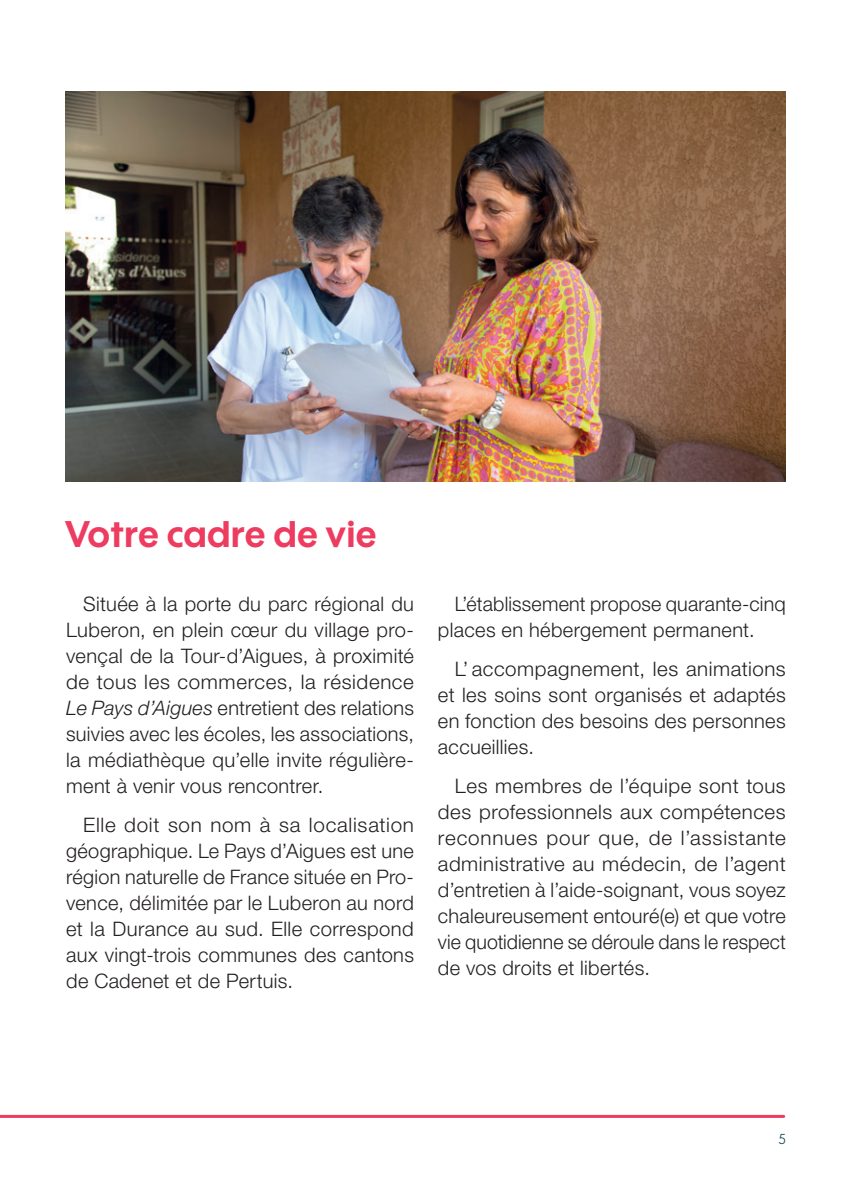
<style>
.page{position:relative;width:851px;height:1191px;background:#fff}
.page>*{position:absolute;margin:0;border:0;box-sizing:border-box;transform-origin:0 0}
.NEW_TITRE{font:700 36px "Wes FY";letter-spacing:.02em;color:#ee3b60}
.TEXTE_COURANT___LETT{font:300 20px/26px "Helvetica Neue LT Std";letter-spacing:.015em;color:#231f20;text-align:justify}
.t1{font:14px "Wes FY";color:#174859}
.s1{font-style:italic}
</style>
<div class="page">
<hr style="left:0;top:1115px;width:783px;height:3px;background:#ee3b60">
<img style="left:65px;top:91px;width:720px;height:390px">
<p class="NEW_TITRE" style="left:65px;top:511px;width:313px">Votre cadre de vie</p>
<p class="TEXTE_COURANT___LETT" style="left:66px;top:590px;width:349px;text-indent:17px">Située à la porte du parc régional du Luberon, en plein cœur du village pro&shy;vençal de la Tour-d’Aigues, à proximité de tous les commerces, la résidence <span class="s1">Le Pays d’Aigues</span> entretient des relations suivies avec les écoles, les associations, la médiathèque qu’elle invite régulière&shy;ment à venir vous rencontrer.</p>
<p class="TEXTE_COURANT___LETT" style="left:66px;top:811px;width:349px;text-indent:17px">Elle doit son nom à sa localisation géographique. Le Pays d’Aigues est une région naturelle de France située en Pro&shy;vence, délimitée par le Luberon au nord et la Durance au sud. Elle correspond aux vingt-trois communes des cantons de Cadenet et de Pertuis.</p>
<p class="TEXTE_COURANT___LETT" style="left:438px;top:590px;width:349px;text-indent:17px">L’établissement propose quarante-cinq places en hébergement permanent.</p>
<p class="TEXTE_COURANT___LETT" style="left:438px;top:655px;width:349px;text-indent:17px">L’ accompagnement, les animations et les soins sont organisés et adaptés en fonction des besoins des personnes accueillies.</p>
<p class="TEXTE_COURANT___LETT" style="left:438px;top:772px;width:349px;text-indent:17px">Les membres de l’équipe sont tous des professionnels aux compétences reconnues pour que, de l’assistante administrative au médecin, de l’agent d’entretien à l’aide-soignant, vous soyez chaleureusement entouré(e) et que votre vie quotidienne se déroule dans le respect de vos droits et libertés.</p>
<p class="t1" style="left:778px;top:1130px;width:8px">5</p>
</div>
